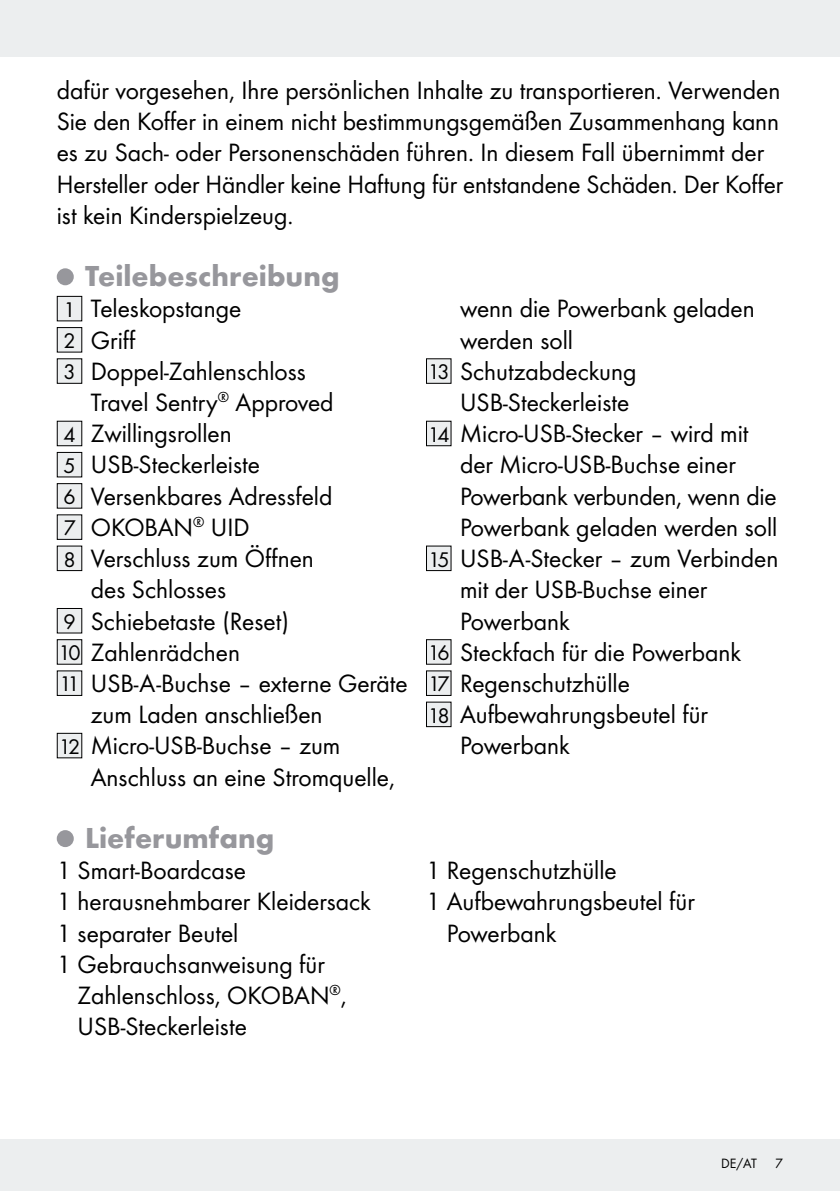
<style>
.page{position:relative;width:840px;height:1191px;background:#fff}
.page>*{position:absolute;margin:0;border:0;box-sizing:border-box;transform-origin:0 0}
.t1{font:700 30px "Futura";color:#97979c}
.t2{font:26px/31.2px "Futura Boo";color:#000}
.t3{font:14px "Futura Boo";color:#000}
.s1{font-size:22px}
</style>
<div class="page">
<div style="left:0;top:1140px;width:839px;height:51px;background:#eceeef"></div>
<div style="left:0;top:0;width:839px;height:57px;background:#eceeef"></div>
<div style="left:57px;top:268px;width:17px;height:17px;background:#97979c;border-radius:50%"></div>
<div style="left:57px;top:296px;width:25px;height:25px;background:#eceeef"></div>
<div style="left:57px;top:296px;width:25px;height:25px;border:1px solid #000"></div>
<div style="left:57px;top:327px;width:25px;height:25px;background:#eceeef"></div>
<div style="left:57px;top:327px;width:25px;height:25px;border:1px solid #000"></div>
<div style="left:57px;top:359px;width:25px;height:24px;background:#eceeef"></div>
<div style="left:57px;top:358px;width:25px;height:26px;border:1px solid #000"></div>
<div style="left:57px;top:421px;width:25px;height:25px;background:#eceeef"></div>
<div style="left:57px;top:421px;width:25px;height:25px;border:1px solid #000"></div>
<div style="left:57px;top:452px;width:25px;height:25px;background:#eceeef"></div>
<div style="left:57px;top:452px;width:25px;height:25px;border:1px solid #000"></div>
<div style="left:57px;top:483px;width:25px;height:25px;background:#eceeef"></div>
<div style="left:57px;top:483px;width:25px;height:25px;border:1px solid #000"></div>
<div style="left:57px;top:515px;width:25px;height:24px;background:#eceeef"></div>
<div style="left:57px;top:514px;width:25px;height:26px;border:1px solid #000"></div>
<div style="left:57px;top:546px;width:25px;height:24px;background:#eceeef"></div>
<div style="left:57px;top:545px;width:25px;height:26px;border:1px solid #000"></div>
<div style="left:57px;top:608px;width:25px;height:25px;background:#eceeef"></div>
<div style="left:57px;top:608px;width:25px;height:25px;border:1px solid #000"></div>
<div style="left:57px;top:639px;width:25px;height:25px;background:#eceeef"></div>
<div style="left:57px;top:639px;width:25px;height:25px;border:1px solid #000"></div>
<div style="left:57px;top:671px;width:25px;height:24px;background:#eceeef"></div>
<div style="left:57px;top:670px;width:25px;height:26px;border:1px solid #000"></div>
<div style="left:57px;top:733px;width:25px;height:25px;background:#eceeef"></div>
<div style="left:57px;top:733px;width:25px;height:25px;border:1px solid #000"></div>
<div style="left:426px;top:359px;width:25px;height:24px;background:#eceeef"></div>
<div style="left:426px;top:358px;width:25px;height:26px;border:1px solid #000"></div>
<div style="left:426px;top:421px;width:25px;height:25px;background:#eceeef"></div>
<div style="left:426px;top:421px;width:25px;height:25px;border:1px solid #000"></div>
<div style="left:426px;top:546px;width:25px;height:24px;background:#eceeef"></div>
<div style="left:426px;top:545px;width:25px;height:26px;border:1px solid #000"></div>
<div style="left:426px;top:639px;width:25px;height:25px;background:#eceeef"></div>
<div style="left:426px;top:639px;width:25px;height:25px;border:1px solid #000"></div>
<div style="left:426px;top:671px;width:25px;height:24px;background:#eceeef"></div>
<div style="left:426px;top:670px;width:25px;height:26px;border:1px solid #000"></div>
<div style="left:426px;top:702px;width:25px;height:24px;background:#eceeef"></div>
<div style="left:426px;top:701px;width:25px;height:26px;border:1px solid #000"></div>
<div style="left:57px;top:830px;width:17px;height:17px;background:#97979c;border-radius:50%"></div>
<p class="t2" style="left:57px;top:74px;width:727px">dafür vorgesehen, Ihre persönlichen Inhalte zu transportieren. Verwenden Sie den Koffer in einem nicht bestimmungsgemäßen Zusammenhang kann es zu Sach- oder Personenschäden führen. In diesem Fall übernimmt der Hersteller oder Händler keine Haftung für entstandene Schäden. Der Koffer ist kein Kinderspielzeug.</p>
<p class="t1" style="left:85px;top:257px;width:256px">Teilebeschreibung</p>
<p class="t2" style="left:63px;top:293px;width:179px"><span class="s1">1</span> Teleskopstange</p>
<p class="t2" style="left:63px;top:324px;width:73px"><span class="s1">2</span> Griff</p>
<p class="t2" style="left:63px;top:355px;width:244px"><span class="s1">3</span> Doppel-Zahlenschloss</p>
<p class="t2" style="left:91px;top:386px;width:244px">Travel Sentry<sup>®</sup> Approved</p>
<p class="t2" style="left:63px;top:418px;width:170px"><span class="s1">4</span> Zwillingsrollen</p>
<p class="t2" style="left:63px;top:449px;width:198px"><span class="s1">5</span> USB-Steckerleiste</p>
<p class="t2" style="left:63px;top:480px;width:270px"><span class="s1">6</span> Versenkbares Adressfeld</p>
<p class="t2" style="left:63px;top:511px;width:188px"><span class="s1">7</span> OKOBAN<sup>®</sup> UID</p>
<p class="t2" style="left:63px;top:542px;width:252px"><span class="s1">8</span> Verschluss zum Öffnen</p>
<p class="t2" style="left:91px;top:574px;width:137px">des Schlosses</p>
<p class="t2" style="left:63px;top:605px;width:227px"><span class="s1">9</span> Schiebetaste (Reset)</p>
<p class="t2" style="left:58px;top:636px;width:183px"><span class="s1">10</span> Zahlenrädchen</p>
<p class="t2" style="left:59px;top:667px;width:350px"><span class="s1">11</span> USB-A-Buchse – externe Geräte</p>
<p class="t2" style="left:91px;top:698px;width:233px">zum Laden anschließen</p>
<p class="t2" style="left:59px;top:730px;width:283px"><span class="s1">12</span> Micro-USB-Buchse – zum</p>
<p class="t2" style="left:91px;top:761px;width:305px">Anschluss an eine Stromquelle,</p>
<p class="t2" style="left:460px;top:293px;width:296px">wenn die Powerbank geladen</p>
<p class="t2" style="left:460px;top:324px;width:114px">werden soll</p>
<p class="t2" style="left:427px;top:355px;width:210px"><span class="s1">13</span> Schutzabdeckung</p>
<p class="t2" style="left:460px;top:386px;width:171px">USB-Steckerleiste</p>
<p class="t2" style="left:427px;top:418px;width:322px"><span class="s1">14</span> Micro-USB-Stecker – wird mit</p>
<p class="t2" style="left:460px;top:449px;width:277px">der Micro-USB-Buchse einer</p>
<p class="t2" style="left:460px;top:480px;width:318px">Powerbank verbunden, wenn die</p>
<p class="t2" style="left:460px;top:511px;width:319px">Powerbank geladen werden soll</p>
<p class="t2" style="left:428px;top:542px;width:352px"><span class="s1">15</span> USB-A-Stecker – zum Verbinden</p>
<p class="t2" style="left:460px;top:574px;width:249px">mit der USB-Buchse einer</p>
<p class="t2" style="left:460px;top:605px;width:111px">Powerbank</p>
<p class="t2" style="left:428px;top:636px;width:314px"><span class="s1">16</span> Steckfach für die Powerbank</p>
<p class="t2" style="left:428px;top:667px;width:203px"><span class="s1">17</span> Regenschutzhülle</p>
<p class="t2" style="left:427px;top:698px;width:281px"><span class="s1">18</span> Aufbewahrungsbeutel für</p>
<p class="t2" style="left:460px;top:730px;width:111px">Powerbank</p>
<p class="t1" style="left:85px;top:819px;width:190px">Lieferumfang</p>
<p class="t2" style="left:57px;top:854px;width:315px">1 Smart-Boardcase<br>1 herausnehmbarer Kleidersack<br>1 separater Beutel<br>1 Gebrauchsanweisung für</p>
<p class="t2" style="left:78px;top:979px;width:270px">Zahlenschloss, OKOBAN<sup>®</sup>,<br>USB-Steckerleiste</p>
<p class="t2" style="left:426px;top:854px;width:192px">1 Regenschutzhülle</p>
<p class="t2" style="left:426px;top:886px;width:270px">1 Aufbewahrungsbeutel für</p>
<p class="t2" style="left:446px;top:917px;width:111px">Powerbank</p>
<p class="t3" style="left:720px;top:1154px;width:37px">DE/AT</p>
<p class="t3" style="left:774px;top:1154px;width:9px">7</p>
</div>
